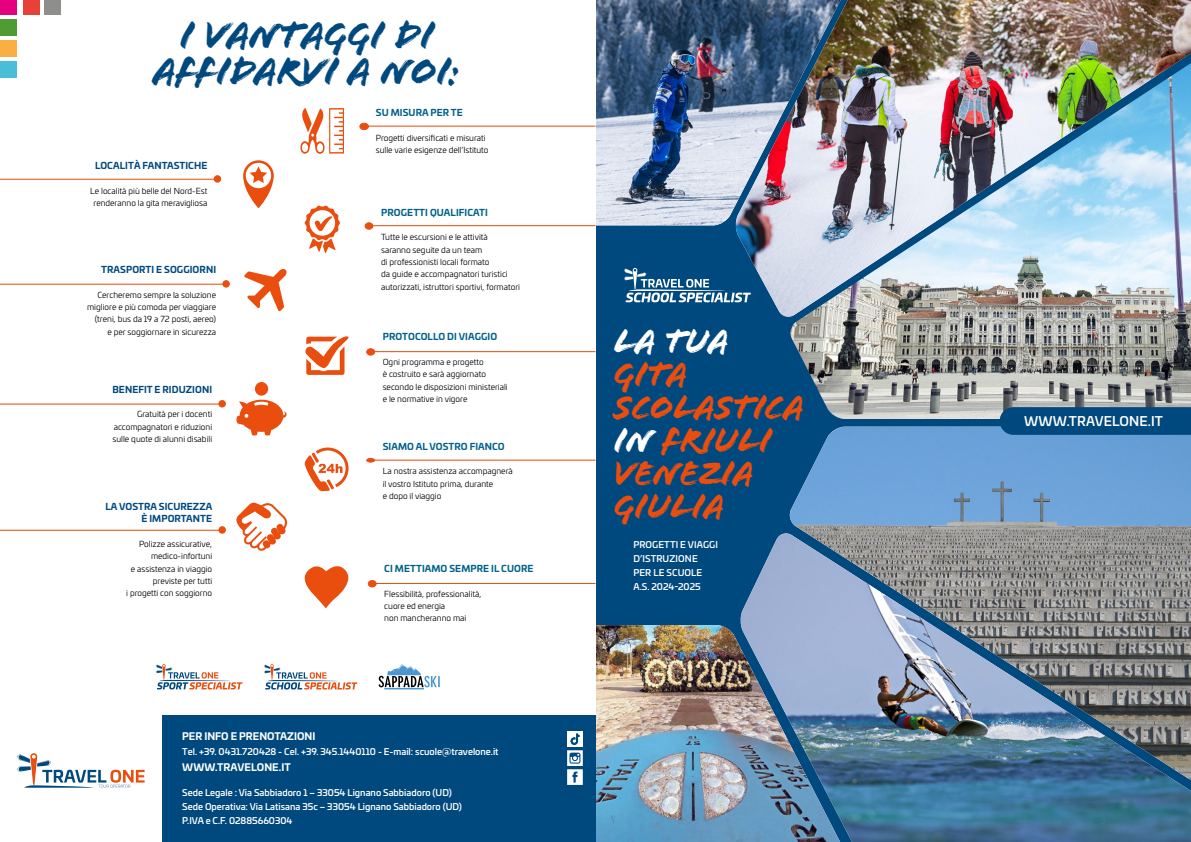
<style>
.page{position:relative;width:1191px;height:842px;background:#fff}
.page>*{position:absolute;margin:0;border:0;box-sizing:border-box;transform-origin:0 0}
.t1{font:40.6px/35.7px "Flood Std";letter-spacing:-.02em;color:#00497f;text-align:center}
.t2{font:36.4px/33.2px "Flood Std";letter-spacing:-.02em;color:#e94e0f}
.t3{font:36.4px "Flood Std";color:#fff}
.t4{font:500 13px "Univia Pro";letter-spacing:.01em;color:#fff}
.t5{font:700 10px "Univia Pro";color:#fff}
.t6{font:700 9.2px "Univia Pro";letter-spacing:.01em;color:#00628b}
.t7{font:700 9.2px/12px "Univia Pro";letter-spacing:.01em;color:#00497f;text-align:right}
.t8{font:500 9px/14.1px "Univia Pro";color:#fff}
.t9{font:8.3px/12.4px "Univia Pro";color:#000}
.s1{color:#fff}
</style>
<div class="page">
<div style="left:586px;top:0;width:605px;height:842px;background:#00497f"></div>
<img style="left:595px;top:0;width:140px;height:225px">
<img style="left:735px;top:0;width:456px;height:317px">
<img style="left:789px;top:63px;width:402px;height:356px">
<img style="left:789px;top:427px;width:402px;height:105px">
<img style="left:595px;top:625px;width:145px;height:217px">
<img style="left:740px;top:533px;width:451px;height:309px">
<svg style="left:624px;top:268px;width:127px;height:34px"></svg>
<div style="left:182px;top:0;width:413px;height:842px;background:#fff"></div>
<div style="left:0;top:715px;width:595px;height:127px;background:#00497f"></div>
<div style="left:0;top:696px;width:161px;height:146px;background:#fff"></div>
<svg style="left:264px;top:664px;width:93px;height:25px"></svg>
<svg style="left:378px;top:664px;width:62px;height:25px"></svg>
<svg style="left:156px;top:664px;width:86px;height:25px"></svg>
<svg style="left:17px;top:753px;width:128px;height:35px"></svg>
<svg style="left:300px;top:108px;width:44px;height:46px"></svg>
<hr style="left:363px;top:126px;width:232px;height:1px;background:#e94e0f">
<div style="left:360px;top:123px;width:8px;height:7px;background:#e94e0f;border-radius:50%"></div>
<div style="left:359px;top:123px;width:10px;height:7px;border:1px solid #e94e0f;border-radius:50%"></div>
<svg style="left:305px;top:205px;width:35px;height:48px"></svg>
<hr style="left:368px;top:225px;width:227px;height:1px;background:#e94e0f">
<div style="left:365px;top:223px;width:8px;height:6px;background:#e94e0f;border-radius:50%"></div>
<div style="left:365px;top:222px;width:8px;height:8px;border:1px solid #e94e0f;border-radius:50%"></div>
<svg style="left:304px;top:566px;width:45px;height:42px"></svg>
<hr style="left:371px;top:583px;width:224px;height:1px;background:#e94e0f">
<div style="left:368px;top:580px;width:8px;height:7px;background:#e94e0f;border-radius:50%"></div>
<div style="left:368px;top:580px;width:8px;height:7px;border:1px solid #e94e0f;border-radius:50%"></div>
<hr style="left:369px;top:460px;width:226px;height:1px;background:#e94e0f">
<div style="left:366px;top:458px;width:9px;height:5px;border:1px solid #e94e0f;border-radius:50%"></div>
<hr style="left:369px;top:351px;width:226px;height:1px;background:#e94e0f">
<div style="left:367px;top:349px;width:7px;height:6px;background:#e94e0f;border-radius:50%"></div>
<div style="left:366px;top:348px;width:9px;height:8px;border:1px solid #e94e0f;border-radius:50%"></div>
<svg style="left:243px;top:160px;width:31px;height:48px"></svg>
<hr style="left:0;top:179px;width:218px;height:1px;background:#e94e0f">
<div style="left:214px;top:176px;width:7px;height:6px;background:#e94e0f;border-radius:50%"></div>
<div style="left:214px;top:175px;width:7px;height:8px;border:1px solid #e94e0f;border-radius:50%"></div>
<hr style="left:0;top:404px;width:223px;height:1px;background:#e94e0f">
<div style="left:218px;top:400px;width:8px;height:7px;border:1px solid #e94e0f;border-radius:50%"></div>
<hr style="left:0;top:530px;width:223px;height:1px;background:#e94e0f">
<svg style="left:220px;top:528px;width:4px;height:4px"></svg>
<div style="left:218px;top:526px;width:8px;height:8px;border:1px solid #e94e0f;border-radius:50%"></div>
<svg style="left:244px;top:269px;width:43px;height:42px"></svg>
<hr style="left:0;top:284px;width:227px;height:1px;background:#e94e0f">
<svg style="left:224px;top:282px;width:4px;height:4px"></svg>
<div style="left:222px;top:280px;width:8px;height:8px;border:1px solid #e94e0f;border-radius:50%"></div>
<svg style="left:236px;top:383px;width:50px;height:52px"></svg>
<svg style="left:304px;top:447px;width:44px;height:44px"></svg>
<svg style="left:236px;top:502px;width:51px;height:49px"></svg>
<svg style="left:305px;top:336px;width:44px;height:39px"></svg>
<svg style="left:999px;top:407px;width:192px;height:28px"></svg>
<div style="left:567px;top:731px;width:16px;height:16px;background:#fff"></div>
<svg style="left:567px;top:734px;width:16px;height:51px"></svg>
<div style="left:0;top:41px;width:16px;height:16px;background:#f9af42"></div>
<div style="left:0;top:0;width:16px;height:14px;background:#e6007d"></div>
<div style="left:45px;top:0;width:16px;height:14px;background:#8e8e8d"></div>
<div style="left:0;top:61px;width:16px;height:16px;background:#49bed6"></div>
<div style="left:0;top:19px;width:16px;height:16px;background:#4f9c35"></div>
<div style="left:23px;top:0;width:17px;height:14px;background:#e84238"></div>
<h1 class="t1" style="left:153px;top:18px;width:309px">I VANTAGGI DI<br>AFFIDARVI A NOI:</h1>
<p class="t7" style="left:95px;top:159px;width:114px">LOCALITÀ FANTASTICHE</p>
<p class="t9" style="left:90px;top:184px;width:119px;text-align:center">Le località più belle del Nord-Est renderanno la gita meravigliosa</p>
<p class="t7" style="left:101px;top:263px;width:116px">TRASPORTI E SOGGIORNI</p>
<p class="t9" style="left:87px;top:288px;width:130px;text-align:right">Cercheremo sempre la soluzione migliore e più comoda per viaggiare (treni, bus da 19 a 72 posti, aereo)<br>e per soggiornare in sicurezza</p>
<p class="t7" style="left:112px;top:383px;width:101px">BENEFIT E RIDUZIONI</p>
<p class="t9" style="left:113px;top:408px;width:101px;text-align:justify;text-indent:24px">Gratuità per i docenti accompagnatori e riduzioni sulle quote di alunni disabili</p>
<p class="t7" style="left:105px;top:500px;width:108px">LA VOSTRA SICUREZZA<br>È IMPORTANTE</p>
<p class="t9" style="left:126px;top:537px;width:87px;text-align:right">Polizze assicurative, medico-infortuni<br>e assistenza in viaggio previste per tutti<br>i progetti con soggiorno</p>
<p class="t5" style="left:182px;top:728px;width:135px">PER INFO E PRENOTAZIONI</p>
<p class="t6" style="left:376px;top:105px;width:88px">SU MISURA PER TE</p>
<p class="t9" style="left:376px;top:131px;width:114px">Progetti diversificati e misurati sulle varie esigenze dell’Istituto</p>
<p class="t6" style="left:381px;top:205px;width:108px">PROGETTI QUALIFICATI</p>
<p class="t9" style="left:381px;top:231px;width:140px">Tutte le escursioni e le attività<br>saranno seguite da un team<br>di professionisti locali formato<br>da guide e accompagnatori turistici autorizzati, istruttori sportivi, formatori</p>
<p class="t6" style="left:383px;top:329px;width:116px">PROTOCOLLO DI VIAGGIO</p>
<p class="t9" style="left:383px;top:355px;width:127px">Ogni programma e progetto<br>è costruito e sarà aggiornato secondo le disposizioni ministeriali e le normative in vigore</p>
<p class="t6" style="left:383px;top:439px;width:123px">SIAMO AL VOSTRO FIANCO</p>
<p class="t9" style="left:383px;top:465px;width:132px">La nostra assistenza accompagnerà il vostro Istituto prima, durante<br>e dopo il viaggio</p>
<p class="t6" style="left:384px;top:561px;width:151px">CI METTIAMO SEMPRE IL CUORE</p>
<p class="t9" style="left:384px;top:587px;width:99px">Flessibilità, professionalità, cuore ed energia<br>non mancheranno mai</p>
<p class="t8" style="left:182px;top:744px;width:318px">Tel. +39. 0431.720428 - Cel. +39. 345.1440110 - E-mail: scuole@travelone.it</p>
<p class="t5" style="left:182px;top:759px;width:110px">WWW.TRAVELONE.IT</p>
<p class="t8" style="left:182px;top:785px;width:281px">Sede Legale : Via Sabbiadoro 1 – 33054 Lignano Sabbiadoro (UD)<br>Sede Operativa: Via Latisana 35c – 33054 Lignano Sabbiadoro (UD)<br>P.IVA e C.F. 02885660304</p>
<h2 class="t3" style="left:613px;top:320px;width:117px">LA TUA</h2>
<h2 class="t2" style="left:613px;top:358px;width:192px">GITA<br>SCOLASTICA<br><span class="s1">IN</span> FRIULI<br>VENEZIA<br>GIULIA</h2>
<p class="t8" style="left:633px;top:537px;width:86px">PROGETTI E VIAGGI<br>D’ISTRUZIONE<br>PER LE SCUOLE<br>A.S. 2024-2025</p>
<h3 class="t4" style="left:1024px;top:411px;width:140px">WWW.TRAVELONE.IT</h3>
</div>
